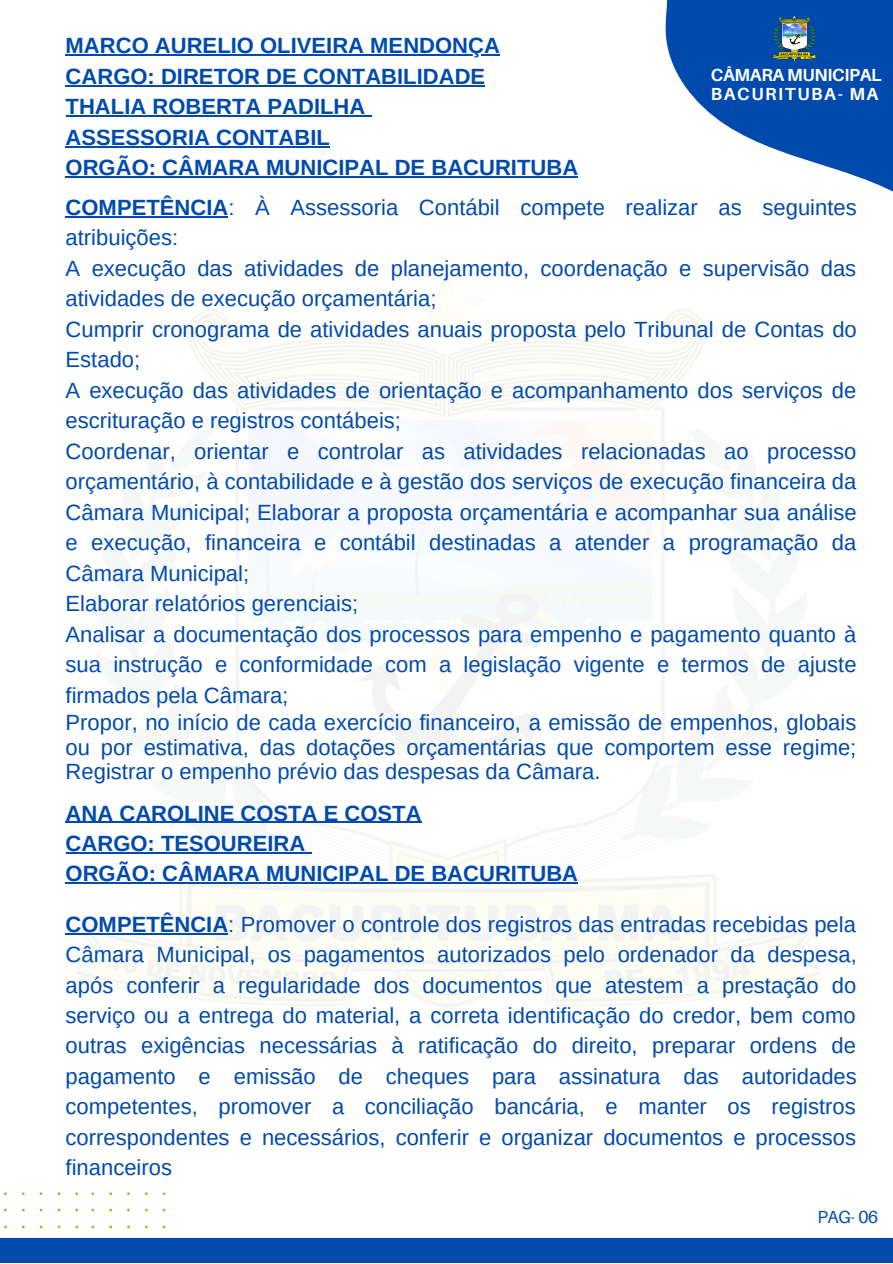
<style>
.page{position:relative;width:893px;height:1264px;background:#fff}
.page>*{position:absolute;margin:0;border:0;box-sizing:border-box;transform-origin:0 0}
.t1{font:22.05px/30.5px "Arimo";color:#004aad}
.t2{font:700 22.05px "Arimo";color:#004aad}
.t3{font:700 17.55px "Aileron";letter-spacing:-.02em;color:#fff}
.t4{font:700 17.55px "Aileron";letter-spacing:.09em;color:#fff}
.t5{font:17.55px "Aileron";color:#004aad}
.s1{font-weight:700}
</style>
<div class="page">
<img style="left:77px;top:308px;width:742px;height:719px">
<svg style="left:665px;top:0;width:227px;height:191px;fill:#004aad"></svg>
<img style="left:771px;top:16px;width:46px;height:45px">
<hr style="left:66px;top:54px;width:434px;height:2px;background:#004aad">
<hr style="left:66px;top:85px;width:419px;height:1px;background:#004aad">
<hr style="left:66px;top:115px;width:299px;height:2px;background:#004aad">
<svg style="left:365px;top:115px;width:6px;height:2px"></svg>
<hr style="left:66px;top:146px;width:264px;height:1px;background:#004aad">
<hr style="left:66px;top:176px;width:512px;height:2px;background:#004aad">
<hr style="left:66px;top:216px;width:162px;height:2px;background:#004aad">
<hr style="left:66px;top:821px;width:355px;height:1px;background:#004aad">
<hr style="left:66px;top:852px;width:239px;height:1px;background:#004aad">
<hr style="left:66px;top:882px;width:512px;height:1px;background:#004aad">
<hr style="left:66px;top:933px;width:162px;height:1px;background:#004aad">
<div style="left:0;top:1238px;width:892px;height:24px;background:#004aad"></div>
<p class="t2" style="left:66px;top:33px;width:436px">MARCO AURELIO OLIVEIRA MENDONÇA</p>
<p class="t2" style="left:66px;top:64px;width:421px">CARGO: DIRETOR DE CONTABILIDADE</p>
<p class="t2" style="left:66px;top:94px;width:301px">THALIA ROBERTA PADILHA</p>
<p class="t2" style="left:66px;top:125px;width:266px">ASSESSORIA CONTABIL</p>
<p class="t2" style="left:66px;top:155px;width:514px">ORGÃO: CÂMARA MUNICIPAL DE BACURITUBA</p>
<p class="t1" style="left:66px;top:192px;width:792px"><span class="s1">COMPETÊNCIA</span>: À Assessoria Contábil compete realizar as seguintes atribuições:</p>
<p class="t1" style="left:66px;top:253px;width:792px">A execução das atividades de planejamento, coordenação e supervisão das atividades de execução orçamentária;</p>
<p class="t1" style="left:66px;top:314px;width:792px">Cumprir cronograma de atividades anuais proposta pelo Tribunal de Contas do<br>Estado;</p>
<p class="t1" style="left:66px;top:375px;width:792px">A execução das atividades de orientação e acompanhamento dos serviços de escrituração e registros contábeis;</p>
<p class="t1" style="left:66px;top:436px;width:792px;text-align:justify">Coordenar, orientar e controlar as atividades relacionadas ao processo orçamentário, à contabilidade e à gestão dos serviços de execução financeira da Câmara Municipal; Elaborar a proposta orçamentária e acompanhar sua análise e execução, financeira e contábil destinadas a atender a programação da Câmara Municipal;</p>
<p class="t1" style="left:66px;top:588px;width:294px">Elaborar relatórios gerenciais;</p>
<p class="t1" style="left:66px;top:618px;width:792px;text-align:justify">Analisar a documentação dos processos para empenho e pagamento quanto à sua instrução e conformidade com a legislação vigente e termos de ajuste firmados pela Câmara;</p>
<p class="t1" style="left:66px;top:710px;width:792px;line-height:24.6px;text-align:justify">Propor, no início de cada exercício financeiro, a emissão de empenhos, globais ou por estimativa, das dotações orçamentárias que comportem esse regime; Registrar o empenho prévio das despesas da Câmara.</p>
<p class="t2" style="left:66px;top:800px;width:357px">ANA CAROLINE COSTA E COSTA</p>
<p class="t2" style="left:66px;top:831px;width:241px">CARGO: TESOUREIRA</p>
<p class="t2" style="left:66px;top:861px;width:514px">ORGÃO: CÂMARA MUNICIPAL DE BACURITUBA</p>
<p class="t1" style="left:66px;top:909px;width:792px;text-align:justify"><span class="s1">COMPETÊNCIA</span>: Promover o controle dos registros das entradas recebidas pela Câmara Municipal, os pagamentos autorizados pelo ordenador da despesa, após conferir a regularidade dos documentos que atestem a prestação do serviço ou a entrega do material, a correta identificação do credor, bem como outras exigências necessárias à ratificação do direito, preparar ordens de pagamento e emissão de cheques para assinatura das autoridades competentes, promover a conciliação bancária, e manter os registros correspondentes e necessários, conferir e organizar documentos e processos financeiros</p>
<p class="t5" style="left:817px;top:1206px;width:62px">PAG- 06</p>
<p class="t3" style="left:710px;top:64px;width:173px">CÂMARA MUNICIPAL</p>
<p class="t4" style="left:710px;top:83px;width:169px">BACURITUBA- MA</p>
</div>
